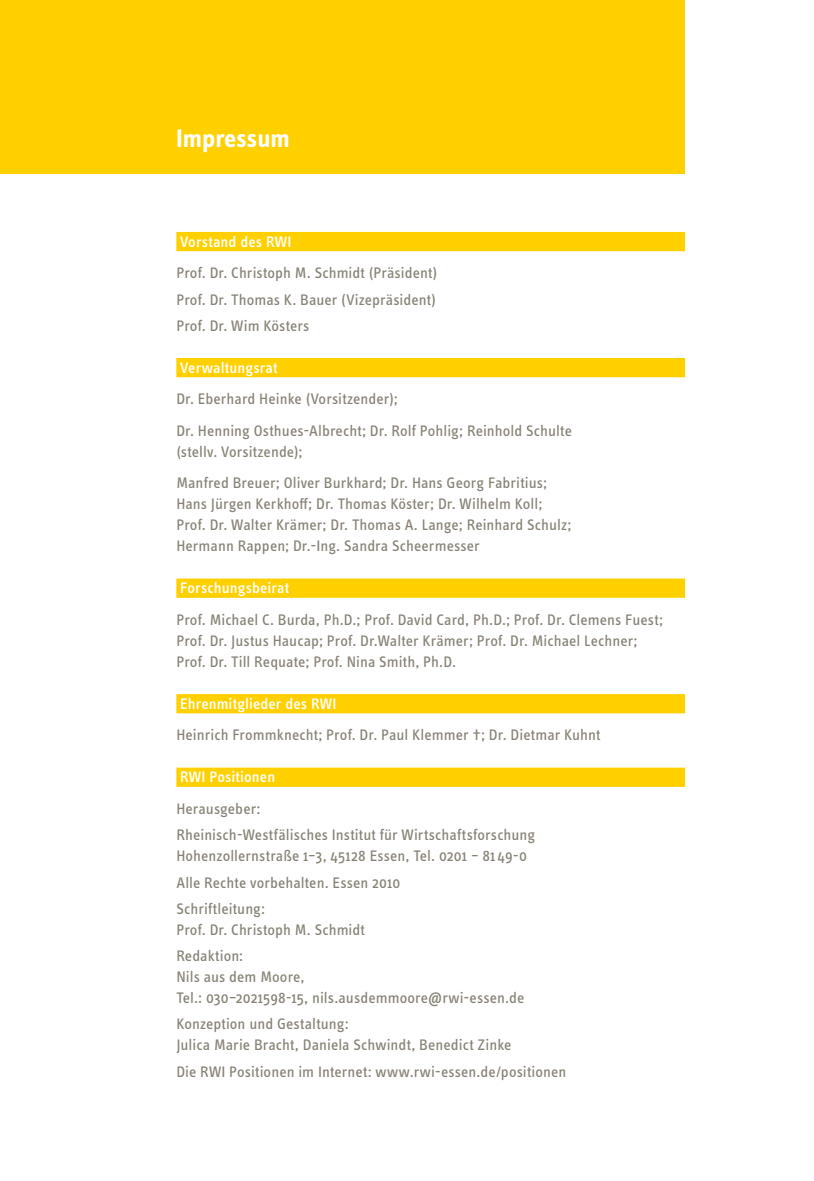
<style>
.page{position:relative;width:814px;height:1181px;background:#fff}
.page>*{position:absolute;margin:0;border:0;box-sizing:border-box;transform-origin:0 0}
.Kopfzeile_links{font:700 26.25px "Info OT Text";color:#fff}
.Fließtext_Impressum{font:15.75px/21px "Info OT Text";letter-spacing:.005em;color:#878275}
.H_Impressum{font:500 15.75px "Info OT Text";letter-spacing:.005em;color:#fff}
</style>
<div class="page">
<div style="left:0;top:0;width:685px;height:174px;background:#ffd000"></div>
<div style="left:176px;top:232px;width:509px;height:19px;background:#ffd000"></div>
<div style="left:176px;top:358px;width:509px;height:19px;background:#ffd000"></div>
<div style="left:176px;top:578px;width:509px;height:20px;background:#ffd000"></div>
<div style="left:176px;top:694px;width:509px;height:19px;background:#ffd000"></div>
<div style="left:176px;top:767px;width:509px;height:20px;background:#ffd000"></div>
<p class="Kopfzeile_links" style="left:176px;top:122px;width:115px">Impressum</p>
<p class="H_Impressum" style="left:180px;top:232px;width:113px">Vorstand des RWI</p>
<p class="Fließtext_Impressum" style="left:176px;top:262px;width:262px">Prof. Dr. Christoph M. Schmidt (Präsident)</p>
<p class="Fließtext_Impressum" style="left:176px;top:288px;width:261px">Prof. Dr. Thomas K. Bauer (Vizepräsident)</p>
<p class="Fließtext_Impressum" style="left:176px;top:315px;width:134px">Prof. Dr. Wim Kösters</p>
<p class="H_Impressum" style="left:180px;top:358px;width:99px">Verwaltungsrat</p>
<p class="Fließtext_Impressum" style="left:176px;top:388px;width:223px">Dr. Eberhard Heinke (Vorsitzender);</p>
<p class="Fließtext_Impressum" style="left:176px;top:420px;width:397px">Dr. Henning Osthues-Albrecht; Dr. Rolf Pohlig; Reinhold Schulte (stellv. Vorsitzende);</p>
<p class="Fließtext_Impressum" style="left:176px;top:472px;width:396px">Manfred Breuer; Oliver Burkhard; Dr. Hans Georg Fabritius; Hans Jürgen Kerkhoff; Dr. Thomas Köster; Dr. Wilhelm Koll; Prof. Dr. Walter Krämer; Dr. Thomas A. Lange; Reinhard Schulz; Hermann Rappen; Dr.-Ing. Sandra Scheermesser</p>
<p class="H_Impressum" style="left:180px;top:578px;width:110px">Forschungsbeirat</p>
<p class="Fließtext_Impressum" style="left:176px;top:609px;width:488px">Prof. Michael C. Burda, Ph.D.; Prof. David Card, Ph.D.; Prof. Dr. Clemens Fuest;<br>Prof. Dr. Justus Haucap; Prof. Dr.Walter Krämer; Prof. Dr. Michael Lechner;<br>Prof. Dr. Till Requate; Prof. Nina Smith, Ph.D.</p>
<p class="H_Impressum" style="left:180px;top:694px;width:158px">Ehrenmitglieder des RWI</p>
<p class="Fließtext_Impressum" style="left:176px;top:724px;width:425px">Heinrich Frommknecht; Prof. Dr. Paul Klemmer †; Dr. Dietmar Kuhnt</p>
<p class="H_Impressum" style="left:180px;top:767px;width:96px">RWI Positionen</p>
<p class="Fließtext_Impressum" style="left:176px;top:798px;width:86px">Herausgeber:</p>
<p class="Fließtext_Impressum" style="left:176px;top:824px;width:360px">Rheinisch-Westfälisches Institut für Wirtschaftsforschung<br>Hohenzollernstraße 1–3, 45128 Essen, Tel. 0201 – 81 49-0</p>
<p class="Fließtext_Impressum" style="left:176px;top:871px;width:225px">Alle Rechte vorbehalten. Essen 2010</p>
<p class="Fließtext_Impressum" style="left:176px;top:897px;width:190px">Schriftleitung:<br>Prof. Dr. Christoph M. Schmidt</p>
<p class="Fließtext_Impressum" style="left:176px;top:945px;width:349px">Redaktion:<br>Nils aus dem Moore,<br>Tel.: 030–2021598-15, nils.ausdemmoore@rwi-essen.de</p>
<p class="Fließtext_Impressum" style="left:176px;top:1013px;width:336px">Konzeption und Gestaltung:<br>Julica Marie Bracht, Daniela Schwindt, Benedict Zinke</p>
<p class="Fließtext_Impressum" style="left:176px;top:1060px;width:391px">Die RWI Positionen im Internet: www.rwi-essen.de/positionen</p>
</div>
